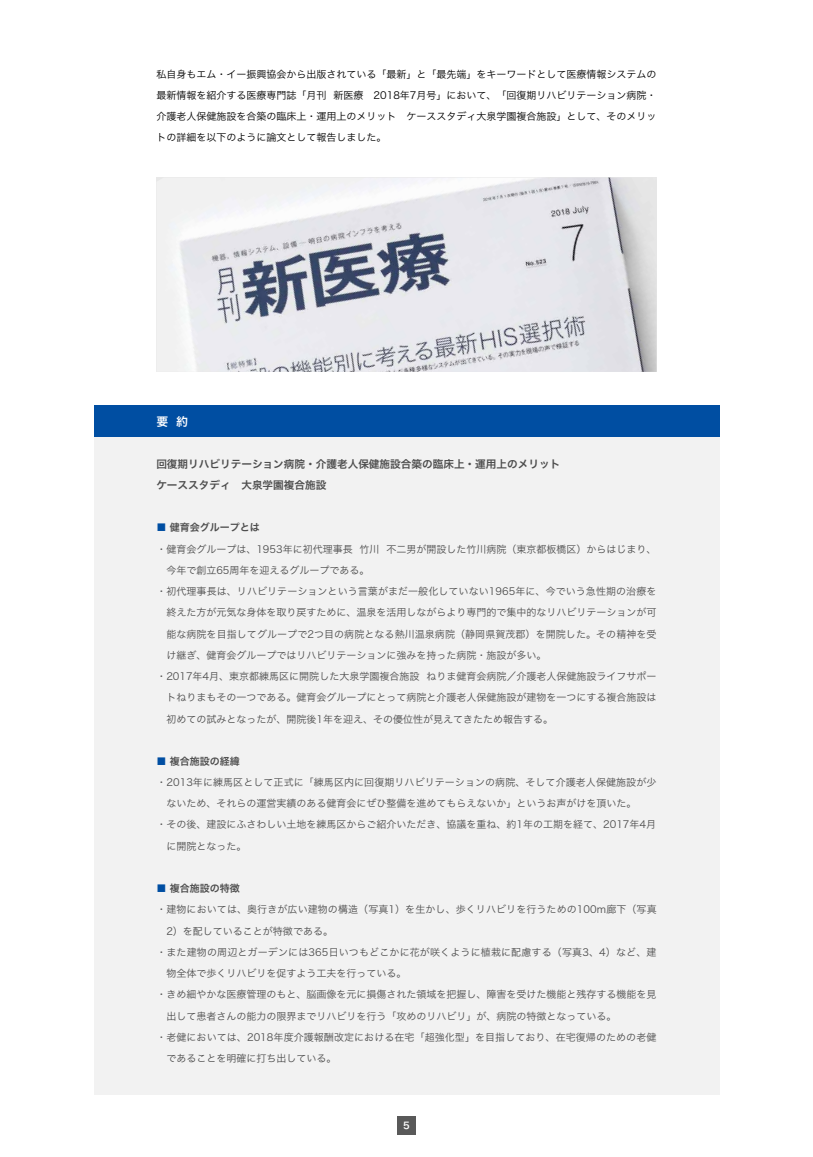
<style>
.page{position:relative;width:813px;height:1157px;background:#fff}
.page>*{position:absolute;margin:0;border:0;box-sizing:border-box;transform-origin:0 0}
.t1{font:11.88px "Hira Kaku Pro W6";color:#fff}
.t2{font:10.62px/21.2px "Hira Kaku Pro W6";color:#4d4d4d}
.t3{font:10px "Hira Kaku Pro W3";color:#4d4d4d}
.t4{font:10px/21.2px "Hira Kaku Pro W3";color:#000;text-align:justify}
.t5{font:10px "Hira Kaku Pro W6";color:#4d4d4d}
.t6{font:9.38px "Hira Kaku Pro W6";color:#fff}
.s1{color:#004ea2}
</style>
<div class="page">
<div style="left:94px;top:437px;width:625px;height:657px;background:#f2f2f2"></div>
<div style="left:94px;top:405px;width:625px;height:32px;background:#004ea2"></div>
<img style="left:156px;top:177px;width:500px;height:195px">
<div style="left:397px;top:1116px;width:19px;height:18px;background:#595959"></div>
<p class="t4" style="left:156px;top:62px;width:501px">私自身もエム・イー振興協会から出版されている「最新」と「最先端」をキーワードとして医療情報システムの最新情報を紹介する医療専門誌「月刊 新医療　2018年7月号」において、「回復期リハビリテーション病院・介護老人保健施設を合築の臨床上・運用上のメリット　ケーススタディ大泉学園複合施設」として、そのメリットの詳細を以下のように論文として報告しました。</p>
<p class="t1" style="left:156px;top:410px;width:33px">要 約</p>
<p class="t2" style="left:156px;top:453px;width:416px">回復期リハビリテーション病院・介護老人保健施設合築の臨床上・運用上のメリット　ケーススタディ　大泉学園複合施設</p>
<p class="t5" style="left:156px;top:518px;width:105px"><span class="s1">■</span> 健育会グループとは</p>
<p class="t3" style="left:156px;top:540px;width:502px">・健育会グループは、1953年に初代理事長 竹川 不二男が開設した竹川病院（東京都板橋区）からはじまり、</p>
<p class="t3" style="left:166px;top:561px;width:205px">今年で創立65周年を迎えるグループである。</p>
<p class="t3" style="left:156px;top:582px;width:501px">・初代理事長は、リハビリテーションという言葉がまだ一般化していない1965年に、今でいう急性期の治療を</p>
<p class="t3" style="left:166px;top:603px;width:491px">終えた方が元気な身体を取り戻すために、温泉を活用しながらより専門的で集中的なリハビリテーションが可</p>
<p class="t3" style="left:166px;top:625px;width:491px">能な病院を目指してグループで2つ目の病院となる熱川温泉病院（静岡県賀茂郡）を開院した。その精神を受</p>
<p class="t3" style="left:166px;top:646px;width:381px">け継ぎ、健育会グループではリハビリテーションに強みを持った病院・施設が多い。</p>
<p class="t3" style="left:156px;top:667px;width:502px">・2017年4月、東京都練馬区に開院した大泉学園複合施設 ねりま健育会病院／介護老人保健施設ライフサポー</p>
<p class="t3" style="left:166px;top:688px;width:491px">トねりまもその一つである。健育会グループにとって病院と介護老人保健施設が建物を一つにする複合施設は</p>
<p class="t3" style="left:166px;top:710px;width:388px">初めての試みとなったが、開院後1年を迎え、その優位性が見えてきたため報告する。</p>
<p class="t5" style="left:156px;top:751px;width:85px"><span class="s1">■</span> 複合施設の経緯</p>
<p class="t3" style="left:156px;top:773px;width:501px">・2013年に練馬区として正式に「練馬区内に回復期リハビリテーションの病院、そして介護老人保健施設が少</p>
<p class="t3" style="left:166px;top:794px;width:471px">ないため、それらの運営実績のある健育会にぜひ整備を進めてもらえないか」というお声がけを頂いた。</p>
<p class="t3" style="left:156px;top:815px;width:501px">・その後、建設にふさわしい土地を練馬区からご紹介いただき、協議を重ね、約1年の工期を経て、2017年4月</p>
<p class="t3" style="left:166px;top:836px;width:81px">に開院となった。</p>
<p class="t5" style="left:156px;top:879px;width:85px"><span class="s1">■</span> 複合施設の特徴</p>
<p class="t3" style="left:156px;top:900px;width:502px">・建物においては、奥行きが広い建物の構造（写真1）を生かし、歩くリハビリを行うための100m廊下（写真</p>
<p class="t3" style="left:166px;top:921px;width:168px">2）を配していることが特徴である。</p>
<p class="t3" style="left:156px;top:943px;width:501px">・また建物の周辺とガーデンには365日いつもどこかに花が咲くように植栽に配慮する（写真3、4）など、建</p>
<p class="t3" style="left:166px;top:964px;width:241px">物全体で歩くリハビリを促すよう工夫を行っている。</p>
<p class="t3" style="left:156px;top:985px;width:501px">・きめ細やかな医療管理のもと、脳画像を元に損傷された領域を把握し、障害を受けた機能と残存する機能を見</p>
<p class="t3" style="left:166px;top:1006px;width:451px">出して患者さんの能力の限界までリハビリを行う「攻めのリハビリ」が、病院の特徴となっている。</p>
<p class="t3" style="left:156px;top:1028px;width:501px">・老健においては、2018年度介護報酬改定における在宅「超強化型」を目指しており、在宅復帰のための老健</p>
<p class="t3" style="left:166px;top:1049px;width:171px">であることを明確に打ち出している。</p>
<p class="t6" style="left:403px;top:1116px;width:8px">5</p>
</div>
